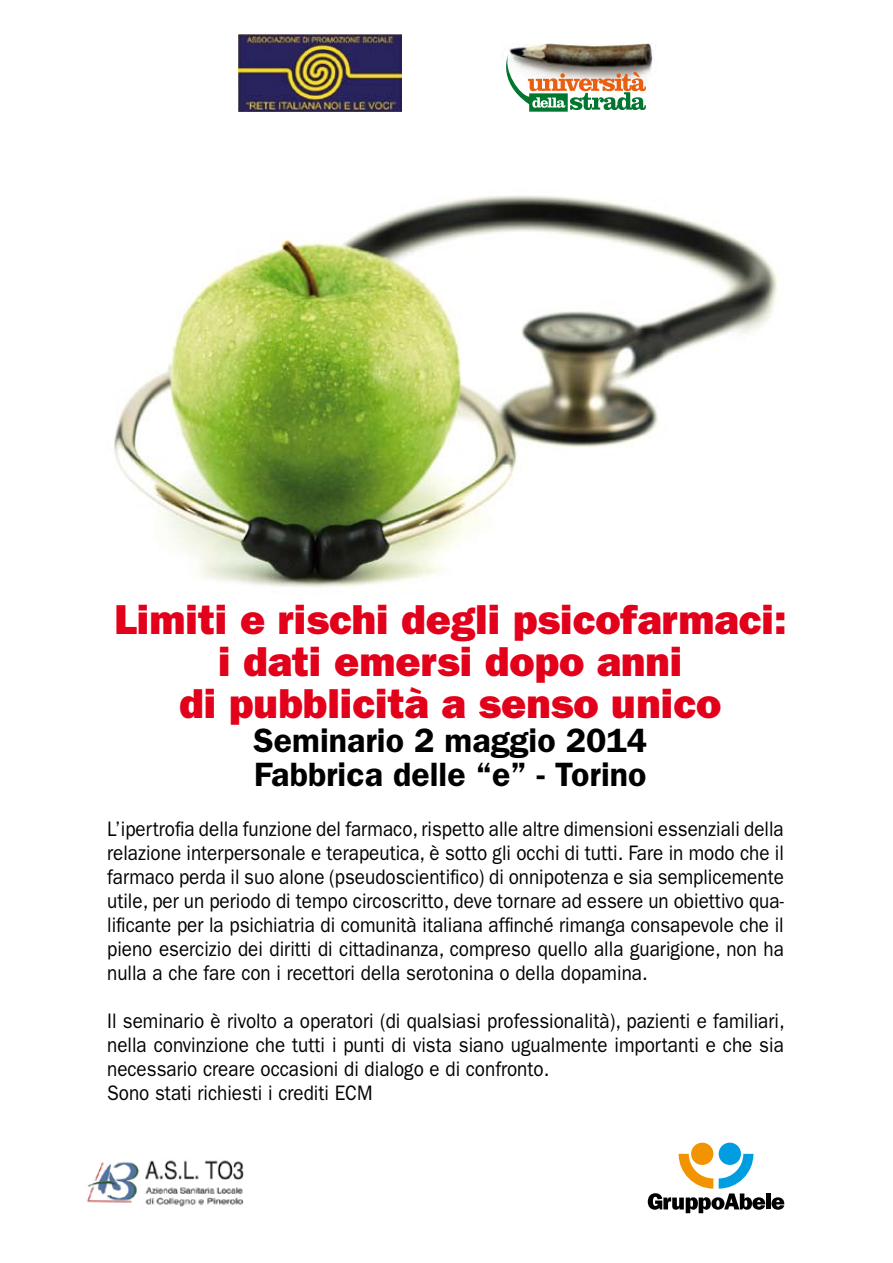
<style>
.page{position:relative;width:893px;height:1263px;background:#fff}
.page>*{position:absolute;margin:0;border:0;box-sizing:border-box;transform-origin:0 0}
.t1{font:42px/42px "ITC Franklin Gothic Std Hvy";color:#e2001a;text-align:center}
.t2{font:600 33.9px/33.9px "ITC Franklin Gothic Std";color:#000}
.t3{font:21px/24px "ITC Franklin Gothic Std";color:#000;text-align:justify;scale:.9 1}
</style>
<div class="page">
<img style="left:114px;top:196px;width:664px;height:391px">
<div style="left:766px;top:1193px;width:5px;height:16px;background:#000"></div>
<svg style="left:771px;top:1197px;width:13px;height:13px"></svg>
<div style="left:691px;top:1143px;width:22px;height:22px;background:#f29400;border-radius:50%"></div>
<svg style="left:648px;top:1154px;width:117px;height:59px"></svg>
<div style="left:719px;top:1143px;width:22px;height:22px;background:#009ee0;border-radius:50%"></div>
<img style="left:87px;top:1160px;width:157px;height:47px">
<img style="left:238px;top:34px;width:164px;height:78px">
<img style="left:509px;top:43px;width:147px;height:32px">
<svg style="left:506px;top:51px;width:140px;height:61px"></svg>
<h1 class="t1" style="left:114px;top:599px;width:674px">Limiti e rischi degli psicofarmaci: i dati emersi dopo anni<br>di pubblicità a senso unico</h1>
<h2 class="t2" style="left:254px;top:723px;width:395px">Seminario 2 maggio 2014<br>Fabbrica delle “e” - Torino</h2>
<p class="t3" style="left:107px;top:817px;width:753px">L’ipertrofia della funzione del farmaco, rispetto alle altre dimensioni essenziali della relazione interpersonale e terapeutica, è sotto gli occhi di tutti. Fare in modo che il farmaco perda il suo alone (pseudoscientifico) di onnipotenza e sia semplicemente utile, per un periodo di tempo circoscritto, deve tornare ad essere un obiettivo qua&shy;lificante per la psichiatria di comunità italiana affinché rimanga consapevole che il pieno esercizio dei diritti di cittadinanza, compreso quello alla guarigione, non ha nulla a che fare con i recettori della serotonina o della dopamina.</p>
<p class="t3" style="left:107px;top:1009px;width:754px;text-align:left">Il seminario è rivolto a operatori (di qualsiasi professionalità), pazienti e familiari, nella convinzione che tutti i punti di vista siano ugualmente importanti e che sia necessario creare occasioni di dialogo e di confronto.<br>Sono stati richiesti i crediti ECM</p>
</div>
